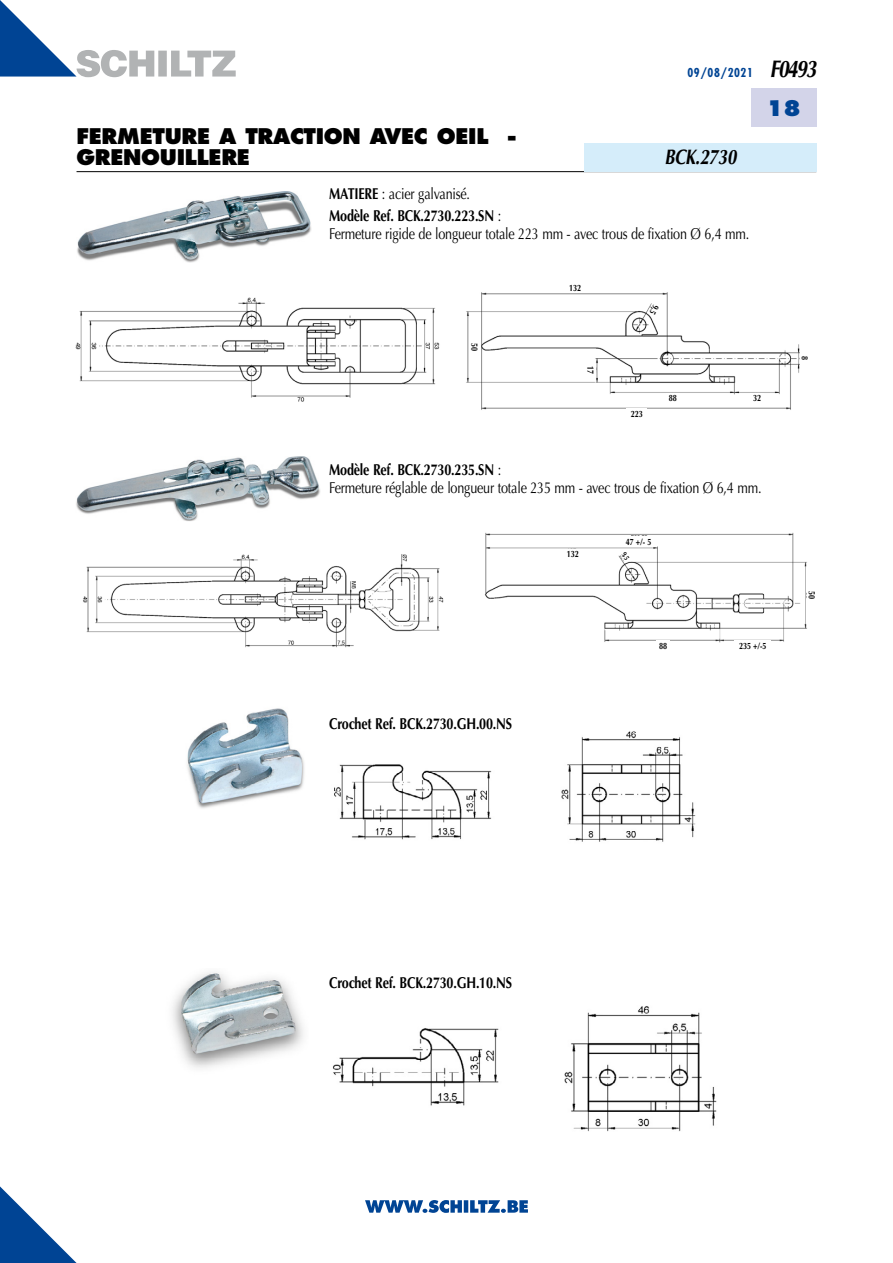
<style>
.page{position:relative;width:893px;height:1263px;background:#fff}
.page>*{position:absolute;margin:0;border:0;box-sizing:border-box;transform-origin:0 0}
.t1{font:800 21px/21px "Futura";letter-spacing:-.015em;color:#000}
.t2{font:italic 700 21px "Optima";letter-spacing:-.015em;color:#000;scale:.8 1}
.t3{font:800 21px "Futura";color:#004494}
.t4{font:15.75px/18px "Optima";letter-spacing:-.015em;color:#000;scale:.8 1}
.t5{font:700 15.75px/22.2px "Optima";letter-spacing:-.015em;color:#000;scale:.8 1}
.t6{font:700 condensed 12px "Futura";letter-spacing:.05em;color:#004494}
.t7{font:700 9.15px "Optima";letter-spacing:-.015em;color:#000;scale:.8 1}
.s1{font-family:"Optima";font-style:italic;font-stretch:normal;font-size:24px;color:#000}
.s2{font-weight:400}
.s3{font-weight:700}
</style>
<div class="page">
<svg style="left:0;top:1186px;width:77px;height:77px"></svg>
<div style="left:751px;top:89px;width:65px;height:38px;background:#d3d4e9"></div>
<hr style="left:77px;top:171px;width:739px;height:1px;background:#000">
<svg style="left:0;top:0;width:236px;height:77px"></svg>
<svg style="left:365px;top:1200px;width:163px;height:13px"></svg>
<div style="left:584px;top:143px;width:232px;height:28px;background:#d5edfa"></div>
<img style="left:75px;top:297px;width:365px;height:105px">
<img style="left:76px;top:457px;width:244px;height:64px">
<img style="left:466px;top:292px;width:334px;height:118px">
<img style="left:83px;top:554px;width:361px;height:94px">
<img style="left:77px;top:192px;width:234px;height:70px">
<img style="left:484px;top:532px;width:323px;height:111px">
<img style="left:187px;top:708px;width:117px;height:101px">
<img style="left:334px;top:764px;width:158px;height:76px">
<img style="left:172px;top:972px;width:131px;height:96px">
<img style="left:332px;top:1028px;width:167px;height:78px">
<img style="left:561px;top:731px;width:135px;height:111px">
<img style="left:564px;top:1006px;width:153px;height:126px">
<div style="left:569px;top:282px;width:13px;height:11px;background:#fff"></div>
<div style="left:627px;top:408px;width:20px;height:11px;background:#fff"></div>
<div style="left:666px;top:393px;width:13px;height:10px;background:#fff"></div>
<div style="left:750px;top:393px;width:14px;height:10px;background:#fff"></div>
<div style="left:469px;top:340px;width:11px;height:14px;background:#fff"></div>
<div style="left:585px;top:363px;width:11px;height:14px;background:#fff"></div>
<div style="left:566px;top:549px;width:13px;height:10px;background:#fff"></div>
<div style="left:656px;top:640px;width:14px;height:11px;background:#fff"></div>
<div style="left:735px;top:640px;width:36px;height:11px;background:#fff"></div>
<div style="left:620px;top:536px;width:37px;height:11px;background:#fff"></div>
<svg style="left:647px;top:301px;width:15px;height:17px"></svg>
<svg style="left:619px;top:549px;width:13px;height:13px"></svg>
<p class="t6" style="left:687px;top:65px;width:130px">09/08/2021 <span class="s1">F0493</span></p>
<h1 class="t1" style="left:77px;top:125px;width:442px">FERMETURE A TRACTION AVEC OEIL -<br>GRENOUILLERE</h1>
<p class="t5" style="left:329px;top:182px;width:217px">MATIERE <span class="s2">: acier galvanisé.<br></span>Modèle Ref. BCK.2730.223.SN <span class="s2">:</span></p>
<p class="t4" style="left:329px;top:225px;width:527px">Fermeture rigide de longueur totale 223 mm - avec trous de fixation Ø 6,4 mm.</p>
<h1 class="t2" style="left:664px;top:145px;width:92px">BCK.2730</h1>
<p class="t7" style="left:569px;top:282px;width:16px">132</p>
<h1 class="t3" style="left:766px;top:95px;width:36px">18</h1>
<p class="t7" style="left:480px;top:343px;width:12px;rotate:90deg">50</p>
<p class="t7" style="left:596px;top:366px;width:12px;rotate:90deg">17</p>
<p class="t7" style="left:631px;top:409px;width:16px">223</p>
<p class="t7" style="left:669px;top:393px;width:12px">88</p>
<p class="t7" style="left:753px;top:393px;width:12px">32</p>
<p class="t4" style="left:329px;top:461px;width:542px"><span class="s3">Modèle Ref. BCK.2730.235.SN</span> :<br>Fermeture réglable de longueur totale 235 mm - avec trous de fixation Ø 6,4 mm.</p>
<p class="t7" style="left:567px;top:549px;width:16px">132</p>
<p class="t7" style="left:626px;top:536px;width:34px">47 +/- 5</p>
<p class="t7" style="left:810px;top:356px;width:7px;rotate:90deg">8</p>
<p class="t7" style="left:817px;top:591px;width:12px;rotate:90deg">50</p>
<p class="t5" style="left:329px;top:713px;width:230px">Crochet Ref. BCK.2730.GH.00.NS</p>
<p class="t5" style="left:329px;top:972px;width:230px">Crochet Ref. BCK.2730.GH.10.NS</p>
<p class="t7" style="left:659px;top:641px;width:12px">88</p>
<p class="t7" style="left:739px;top:641px;width:36px">235 +/-5</p>
</div>
